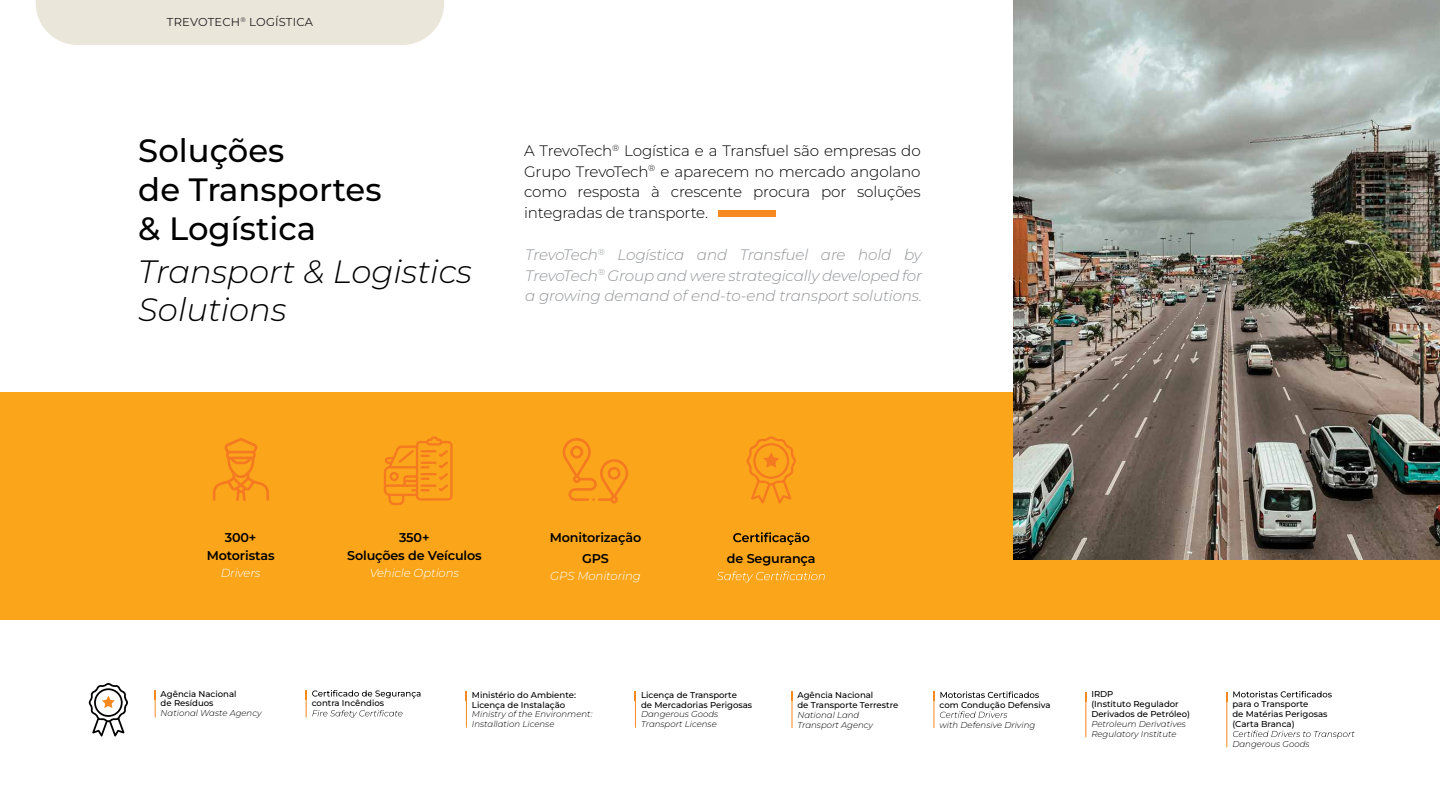
<style>
.page{position:relative;width:1440px;height:810px;background:#fff}
.page>*{position:absolute;margin:0;border:0;box-sizing:border-box;transform-origin:0 0}
.t1{font:500 32.25px/38.8px "Montserrat";color:#000}
.t2{font:italic 300 32.25px/38.8px "Montserrat";color:#000}
.t3{font:300 15.15px/20.9px "Montserrat";letter-spacing:-.01em;color:#000;text-align:justify}
.t4{font:italic 300 15.15px/20.9px "Montserrat";letter-spacing:-.01em;color:#929598;text-align:justify}
.t5{font:600 12.75px/17.5px "Montserrat";letter-spacing:-.01em;color:#000;text-align:center}
.t6{font:italic 300 11.7px "Montserrat";letter-spacing:-.01em;color:#fff}
.t7{font:11.48px "Montserrat";letter-spacing:.02em;color:#231f20}
.t8{font:500 8.55px/9.9px "Montserrat";color:#000}
.t9{font:italic 300 8.55px/9.9px "Montserrat";color:#000}
</style>
<div class="page">
<div style="left:0;top:392px;width:1440px;height:228px;background:#faa51a"></div>
<div style="left:36px;top:0;width:408px;height:45px;background:#eae6da"></div>
<svg style="left:733px;top:532px;width:76px;height:13px"></svg>
<svg style="left:717px;top:571px;width:108px;height:11px"></svg>
<svg style="left:213px;top:438px;width:56px;height:63px"></svg>
<svg style="left:384px;top:436px;width:69px;height:69px"></svg>
<svg style="left:563px;top:438px;width:65px;height:65px"></svg>
<svg style="left:746px;top:436px;width:50px;height:68px"></svg>
<svg style="left:940px;top:711px;width:67px;height:7px"></svg>
<svg style="left:1233px;top:691px;width:99px;height:6px"></svg>
<svg style="left:1233px;top:731px;width:122px;height:8px"></svg>
<svg style="left:88px;top:683px;width:40px;height:54px"></svg>
<div style="left:719px;top:210px;width:57px;height:6px;background:#f6891f"></div>
<svg style="left:791px;top:692px;width:2px;height:9px"></svg>
<svg style="left:933px;top:691px;width:106px;height:10px"></svg>
<svg style="left:1085px;top:692px;width:2px;height:9px"></svg>
<svg style="left:155px;top:690px;width:1px;height:27px"></svg>
<svg style="left:305px;top:690px;width:115px;height:28px"></svg>
<hr style="left:792px;top:696px;width:1px;height:32px;background:#f6891f">
<hr style="left:934px;top:696px;width:1px;height:32px;background:#f6891f">
<hr style="left:466px;top:695px;width:1px;height:33px;background:#f6891f">
<hr style="left:635px;top:695px;width:1px;height:33px;background:#f6891f">
<hr style="left:1086px;top:696px;width:1px;height:41px;background:#f6891f">
<hr style="left:1227px;top:696px;width:1px;height:51px;background:#f6891f">
<img style="left:1019px;top:0;width:421px;height:560px">
<h3 class="t7" style="left:167px;top:14px;width:148px">TREVOTECH<sup>®</sup> LOGÍSTICA</h3>
<h1 class="t1" style="left:138px;top:130px;width:245px">Soluções<br>de Transportes &amp; Logística</h1>
<h1 class="t2" style="left:138px;top:251px;width:335px">Transport &amp; Logistics<br>Solutions</h1>
<h2 class="t3" style="left:524px;top:139px;width:398px">A TrevoTech<sup>®</sup> Logística e a Transfuel são empresas do Grupo TrevoTech<sup>®</sup> e aparecem no mercado angolano como resposta à crescente procura por soluções integradas de transporte.</h2>
<h2 class="t4" style="left:525px;top:243px;width:398px">TrevoTech<sup>®</sup> Logística and Transfuel are hold by TrevoTech<sup>®</sup> Group and were strategically developed for a growing demand of end-to-end transport solutions.</h2>
<h3 class="t5" style="left:207px;top:528px;width:69px">300+<br>Motoristas</h3>
<h3 class="t6" style="left:221px;top:565px;width:41px">Drivers</h3>
<h3 class="t5" style="left:347px;top:528px;width:136px">350+<br>Soluções de Veículos</h3>
<h3 class="t6" style="left:370px;top:565px;width:91px">Vehicle Options</h3>
<h3 class="t5" style="left:550px;top:527px;width:93px;line-height:20.5px">Monitorização<br>GPS</h3>
<h3 class="t6" style="left:550px;top:568px;width:92px">GPS Monitoring</h3>
<h3 class="t5" style="left:727px;top:549px;width:90px">de Segurança</h3>
<p class="t8" style="left:161px;top:688px;width:77px">Agência Nacional de Resíduos</p>
<p class="t9" style="left:161px;top:708px;width:102px">National Waste Agency</p>
<p class="t8" style="left:472px;top:689px;width:106px">Ministério do Ambiente:<br>Licença de Instalação</p>
<p class="t9" style="left:472px;top:709px;width:122px">Ministry of the Environment:<br>Installation License</p>
<p class="t8" style="left:641px;top:689px;width:113px">Licença de Transporte<br>de Mercadorias Perigosas</p>
<p class="t9" style="left:641px;top:709px;width:79px">Dangerous Goods<br>Transport License</p>
<p class="t8" style="left:1232px;top:699px;width:97px">para o Transporte<br>de Matérias Perigosas (Carta Branca)</p>
<p class="t9" style="left:1232px;top:739px;width:79px">Dangerous Goods</p>
<p class="t8" style="left:1091px;top:689px;width:100px">IRDP<br>(Instituto Regulador<br>Derivados de Petróleo)</p>
<p class="t9" style="left:1091px;top:719px;width:96px">Petroleum Derivatives<br>Regulatory Institute</p>
<p class="t8" style="left:312px;top:698px;width:74px">contra Incêndios</p>
<p class="t8" style="left:797px;top:690px;width:102px">Agência Nacional<br>de Transporte Terrestre</p>
<p class="t9" style="left:797px;top:710px;width:77px">National Land<br>Transport Agency</p>
<p class="t8" style="left:940px;top:700px;width:112px">com Condução Defensiva</p>
<p class="t9" style="left:940px;top:719px;width:97px">with Defensive Driving</p>
</div>
